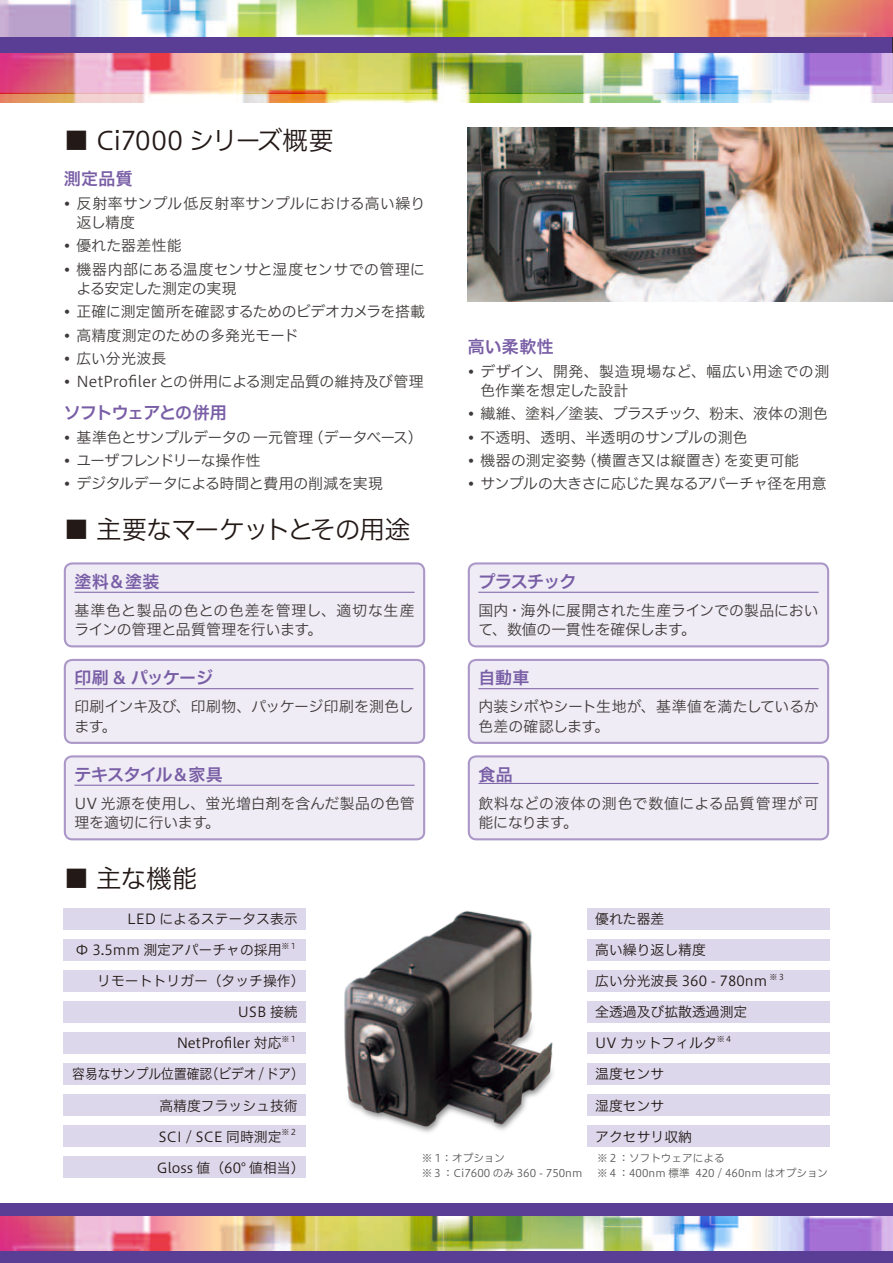
<style>
.page{position:relative;width:893px;height:1263px;background:#fff}
.page>*{position:absolute;margin:0;border:0;box-sizing:border-box;transform-origin:0 0}
.t1{font:25.5px "Hiragino UD Sans F Std W3";letter-spacing:-.025em;color:#231916}
.t2{font:16.95px "Hiragino UD Sans F Std W6";letter-spacing:-.015em;color:#795ea6}
.t3{font:16.95px "Hiragino UD Sans F Std W6";letter-spacing:-.045em;color:#795ea6}
.t4{font:14.85px/19.2px "Hiragino UD Sans F Std W3";color:#3f3b3a}
.t5{font:14.85px/19.2px "Hiragino UD Sans F Std W3";letter-spacing:.025em;color:#3f3b3a}
.t6{font:14.85px/19.2px "Hiragino UD Sans F Std W3";letter-spacing:.04em;color:#3f3b3a}
.t7{font:14.85px "Hiragino UD Sans F Std W3";letter-spacing:-.03em;color:#3f3b3a}
.t8{font:14.85px "Hiragino UD Sans F Std W3";letter-spacing:-.04em;color:#3f3b3a}
.t9{font:14.85px "Hiragino UD Sans F Std W3";letter-spacing:-.065em;color:#3f3b3a}
.t10{font:13.8px "Hiragino UD Sans F Std W3";color:#231916}
.t11{font:13.8px "Hiragino UD Sans F Std W3";color:#231916;scale:.92 1}
.t12{font:10.65px "Hiragino UD Sans F Std W3";color:#595857}
.t13{font:8.1px "Hiragino UD Sans F Std W3";color:#231916}
.s1{font-family:"Koz Min Pro"}
</style>
<div class="page">
<img style="left:468px;top:128px;width:425px;height:174px">
<div style="left:0;top:36px;width:893px;height:17px;background:#5a3d94"></div>
<img style="left:0;top:0;width:893px;height:36px">
<img style="left:0;top:53px;width:893px;height:49px">
<img style="left:0;top:1203px;width:893px;height:60px">
<div style="left:65px;top:563px;width:359px;height:83px;background:#efecf5;border-radius:7px"></div>
<hr style="left:74px;top:592px;width:341px;height:1px;background:#795ea6">
<div style="left:64px;top:562px;width:361px;height:85px;border:2px solid #ab98c8;border-radius:7px"></div>
<div style="left:65px;top:660px;width:359px;height:83px;background:#efecf5;border-radius:7px"></div>
<hr style="left:74px;top:688px;width:339px;height:1px;background:#795ea6">
<div style="left:64px;top:659px;width:361px;height:85px;border:2px solid #ab98c8;border-radius:7px"></div>
<div style="left:65px;top:756px;width:359px;height:83px;background:#efecf5;border-radius:7px"></div>
<hr style="left:74px;top:785px;width:341px;height:1px;background:#795ea6">
<div style="left:64px;top:755px;width:361px;height:85px;border:2px solid #ab98c8;border-radius:7px"></div>
<div style="left:469px;top:660px;width:359px;height:83px;background:#efecf5;border-radius:7px"></div>
<hr style="left:478px;top:688px;width:341px;height:1px;background:#795ea6">
<div style="left:468px;top:659px;width:361px;height:85px;border:2px solid #ab98c8;border-radius:7px"></div>
<div style="left:469px;top:563px;width:359px;height:83px;background:#efecf5;border-radius:7px"></div>
<hr style="left:478px;top:592px;width:341px;height:1px;background:#795ea6">
<div style="left:468px;top:562px;width:361px;height:85px;border:2px solid #ab98c8;border-radius:7px"></div>
<div style="left:469px;top:756px;width:359px;height:83px;background:#efecf5;border-radius:7px"></div>
<hr style="left:478px;top:783px;width:341px;height:1px;background:#795ea6">
<div style="left:468px;top:755px;width:361px;height:85px;border:2px solid #ab98c8;border-radius:7px"></div>
<img style="left:287px;top:910px;width:319px;height:223px">
<div style="left:587px;top:1001px;width:242px;height:22px;background:#ddd7eb"></div>
<div style="left:587px;top:970px;width:242px;height:22px;background:#ddd7eb"></div>
<div style="left:587px;top:939px;width:242px;height:22px;background:#ddd7eb"></div>
<div style="left:587px;top:908px;width:242px;height:22px;background:#ddd7eb"></div>
<div style="left:587px;top:1032px;width:242px;height:22px;background:#ddd7eb"></div>
<div style="left:587px;top:1063px;width:242px;height:22px;background:#ddd7eb"></div>
<div style="left:587px;top:1094px;width:242px;height:22px;background:#ddd7eb"></div>
<div style="left:587px;top:1126px;width:242px;height:21px;background:#ddd7eb"></div>
<div style="left:64px;top:939px;width:242px;height:22px;background:#ddd7eb"></div>
<div style="left:64px;top:908px;width:242px;height:22px;background:#ddd7eb"></div>
<div style="left:64px;top:970px;width:242px;height:22px;background:#ddd7eb"></div>
<div style="left:64px;top:1001px;width:242px;height:22px;background:#ddd7eb"></div>
<div style="left:64px;top:1032px;width:242px;height:22px;background:#ddd7eb"></div>
<div style="left:64px;top:1063px;width:242px;height:22px;background:#ddd7eb"></div>
<div style="left:64px;top:1094px;width:242px;height:22px;background:#ddd7eb"></div>
<div style="left:64px;top:1157px;width:242px;height:21px;background:#ddd7eb"></div>
<div style="left:64px;top:1126px;width:242px;height:21px;background:#ddd7eb"></div>
<h1 class="t1" style="left:64px;top:121px;width:272px">■ Ci7000 シリーズ概要</h1>
<p class="t2" style="left:64px;top:166px;width:70px">測定品質</p>
<p class="t4" style="left:77px;top:193px;width:350px;text-indent:-13px"><span class="s1">•</span> 反射率サンプル低反射率サンプルにおける高い繰り返し精度</p>
<p class="t4" style="left:64px;top:235px;width:120px"><span class="s1">•</span> 優れた器差性能</p>
<p class="t4" style="left:77px;top:259px;width:350px;text-indent:-13px"><span class="s1">•</span> 機器内部にある温度センサと湿度センサでの管理による安定した測定の実現</p>
<p class="t4" style="left:64px;top:301px;width:363px"><span class="s1">•</span> 正確に測定箇所を確認するためのビデオカメラを搭載</p>
<p class="t4" style="left:64px;top:324px;width:236px"><span class="s1">•</span> 高精度測定のための多発光モード</p>
<p class="t4" style="left:64px;top:348px;width:104px"><span class="s1">•</span> 広い分光波長</p>
<p class="t4" style="left:64px;top:371px;width:361px"><span class="s1">•</span> NetProfiler との併用による測定品質の維持及び管理</p>
<p class="t3" style="left:64px;top:400px;width:164px">ソフトウェアとの併用</p>
<p class="t7" style="left:64px;top:426px;width:360px"><span class="s1">•</span> 基準色とサンプルデータの一元管理（データベース）</p>
<p class="t9" style="left:64px;top:449px;width:199px"><span class="s1">•</span> ユーザフレンドリーな操作性</p>
<p class="t4" style="left:64px;top:473px;width:321px"><span class="s1">•</span> デジタルデータによる時間と費用の削減を実現</p>
<h1 class="t1" style="left:64px;top:510px;width:348px">■ 主要なマーケットとその用途</h1>
<p class="t2" style="left:74px;top:569px;width:87px">塗料＆塗装</p>
<p class="t5" style="left:74px;top:600px;width:342px">基準色と製品の色との色差を管理し、適切な生産ラインの管理と品質管理を行います。</p>
<p class="t2" style="left:74px;top:665px;width:140px">印刷 &amp; パッケージ</p>
<p class="t4" style="left:74px;top:696px;width:341px">印刷インキ及び、印刷物、パッケージ印刷を測色します。</p>
<p class="t2" style="left:74px;top:761px;width:150px">テキスタイル＆家具</p>
<p class="t4" style="left:74px;top:793px;width:342px">UV 光源を使用し、蛍光増白剤を含んだ製品の色管理を適切に行います。</p>
<h1 class="t1" style="left:64px;top:859px;width:135px">■ 主な機能</h1>
<p class="t10" style="left:127px;top:909px;width:172px">LED によるステータス表示</p>
<p class="t10" style="left:75px;top:940px;width:208px">Φ 3.5mm 測定アパーチャの採用</p>
<p class="t13" style="left:282px;top:939px;width:18px">※１</p>
<p class="t10" style="left:97px;top:971px;width:209px">リモートトリガー（タッチ操作）</p>
<p class="t10" style="left:238px;top:1002px;width:61px">USB 接続</p>
<p class="t10" style="left:177px;top:1033px;width:106px">NetProfiler 対応</p>
<p class="t13" style="left:282px;top:1032px;width:18px">※１</p>
<p class="t11" style="left:72px;top:1064px;width:253px">容易なサンプル位置確認（ビデオ / ドア）</p>
<p class="t10" style="left:159px;top:1095px;width:140px">高精度フラッシュ技術</p>
<p class="t10" style="left:159px;top:1126px;width:124px">SCI / SCE 同時測定</p>
<p class="t13" style="left:282px;top:1125px;width:18px">※２</p>
<p class="t2" style="left:468px;top:334px;width:88px">高い柔軟性</p>
<p class="t5" style="left:480px;top:361px;width:350px;text-indent:-13px"><span class="s1">•</span> デザイン、開発、製造現場など、幅広い用途での測色作業を想定した設計</p>
<p class="t4" style="left:468px;top:403px;width:362px"><span class="s1">•</span> 繊維、塗料／塗装、プラスチック、粉末、液体の測色</p>
<p class="t4" style="left:468px;top:426px;width:282px"><span class="s1">•</span> 不透明、透明、半透明のサンプルの測色</p>
<p class="t4" style="left:468px;top:450px;width:333px"><span class="s1">•</span> 機器の測定姿勢（横置き又は縦置き）を変更可能</p>
<p class="t8" style="left:468px;top:472px;width:360px"><span class="s1">•</span> サンプルの大きさに応じた異なるアパーチャ径を用意</p>
<p class="t2" style="left:478px;top:569px;width:100px">プラスチック</p>
<p class="t4" style="left:478px;top:600px;width:342px">国内・海外に展開された生産ラインでの製品において、数値の一貫性を確保します。</p>
<p class="t2" style="left:478px;top:665px;width:53px">自動車</p>
<p class="t4" style="left:478px;top:696px;width:342px">内装シボやシート生地が、基準値を満たしているか色差の確認します。</p>
<p class="t2" style="left:478px;top:761px;width:36px">食品</p>
<p class="t6" style="left:478px;top:793px;width:342px">飲料などの液体の測色で数値による品質管理が可能になります。</p>
<p class="t10" style="left:595px;top:909px;width:71px">優れた器差</p>
<p class="t10" style="left:595px;top:940px;width:112px">高い繰り返し精度</p>
<p class="t10" style="left:595px;top:971px;width:173px">広い分光波長 360 - 780nm</p>
<p class="t13" style="left:769px;top:970px;width:18px">※３</p>
<p class="t10" style="left:595px;top:1002px;width:154px">全透過及び拡散透過測定</p>
<p class="t10" style="left:595px;top:1033px;width:123px">UV カットフィルタ</p>
<p class="t13" style="left:717px;top:1032px;width:18px">※４</p>
<p class="t10" style="left:595px;top:1064px;width:71px">温度センサ</p>
<p class="t10" style="left:595px;top:1095px;width:71px">湿度センサ</p>
<p class="t10" style="left:595px;top:1126px;width:98px">アクセサリ収納</p>
<p class="t10" style="left:157px;top:1157px;width:149px">Gloss 値（60° 値相当）</p>
<p class="t12" style="left:422px;top:1150px;width:85px">※ 1：オプション</p>
<p class="t12" style="left:597px;top:1150px;width:129px">※２：ソフトウェアによる</p>
<p class="t12" style="left:422px;top:1165px;width:162px">※３：Ci7600 のみ 360 - 750nm</p>
<p class="t12" style="left:597px;top:1165px;width:233px">※４：400nm 標準 420 / 460nm はオプション</p>
</div>
